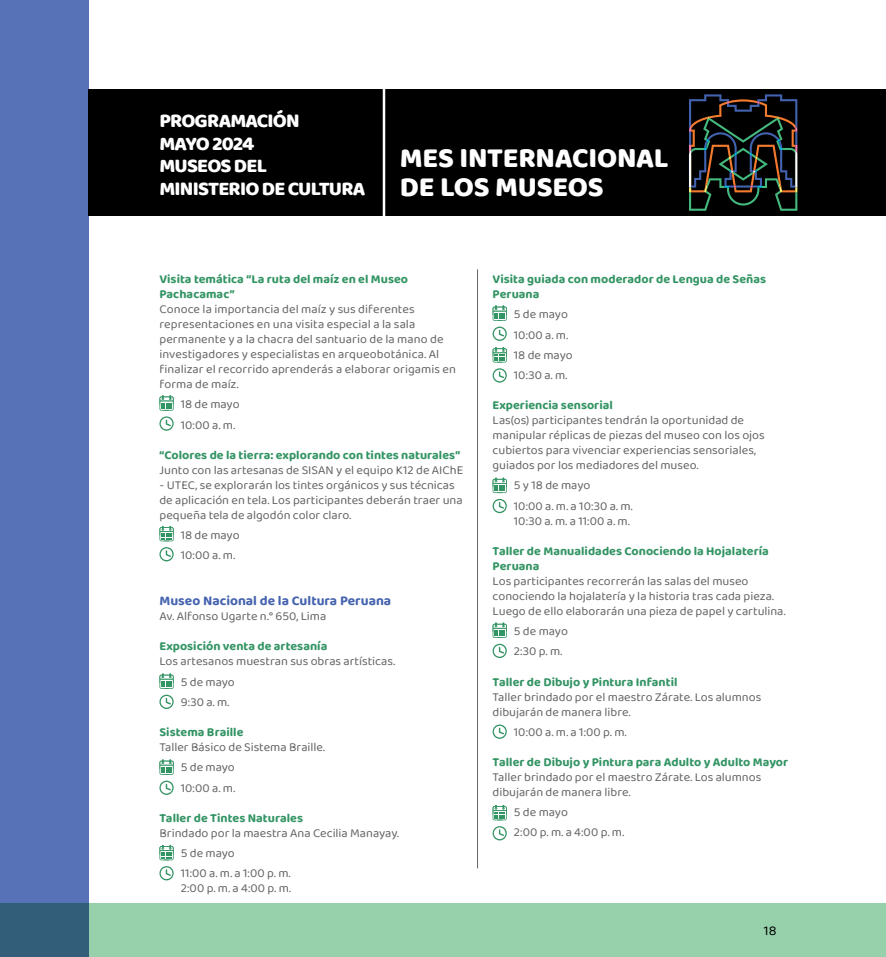
<style>
.page{position:relative;width:886px;height:957px;background:#fff}
.page>*{position:absolute;margin:0;border:0;box-sizing:border-box;transform-origin:0 0}
.t1{font:28.75px/28.8px "Baloo";letter-spacing:-.01em;color:#fff}
.t2{font:20px/22.5px "Baloo";letter-spacing:-.04em;color:#fff}
.NOMBRE_DE_MUSEO{font:700 13.75px "Baloo 2";color:#4563ae}
.t3{font:13.75px "Baloo 2";color:#000}
.TEXTO_CRONOGRAMA{font:12.5px/15px "Baloo 2";color:#636466}
.FECHA_DIM{font:700 12.5px/15px "Baloo 2";color:#339464}
</style>
<div class="page">
<div style="left:0;top:904px;width:886px;height:53px;background:#96d1ab"></div>
<div style="left:89px;top:89px;width:797px;height:127px;background:#000"></div>
<div style="left:0;top:0;width:89px;height:957px;background:#5772b6"></div>
<hr style="left:383px;top:89px;width:2px;height:127px;background:#fff">
<svg style="left:689px;top:94px;width:108px;height:117px"></svg>
<hr style="left:477px;top:269px;width:1px;height:599px;background:#636466">
<svg style="left:159px;top:395px;width:15px;height:36px"></svg>
<svg style="left:492px;top:305px;width:15px;height:36px"></svg>
<svg style="left:493px;top:347px;width:14px;height:15px"></svg>
<svg style="left:492px;top:368px;width:15px;height:15px"></svg>
<svg style="left:493px;top:477px;width:14px;height:16px"></svg>
<svg style="left:492px;top:499px;width:15px;height:14px"></svg>
<svg style="left:493px;top:622px;width:14px;height:16px"></svg>
<svg style="left:492px;top:644px;width:15px;height:14px"></svg>
<svg style="left:492px;top:724px;width:15px;height:15px"></svg>
<svg style="left:493px;top:805px;width:14px;height:15px"></svg>
<svg style="left:492px;top:826px;width:15px;height:14px"></svg>
<svg style="left:159px;top:526px;width:15px;height:15px"></svg>
<svg style="left:159px;top:547px;width:15px;height:14px"></svg>
<svg style="left:159px;top:673px;width:15px;height:36px"></svg>
<svg style="left:159px;top:759px;width:15px;height:36px"></svg>
<svg style="left:159px;top:845px;width:15px;height:15px"></svg>
<svg style="left:159px;top:866px;width:15px;height:14px"></svg>
<h2 class="t2" style="left:159px;top:109px;width:208px">PROGRAMACIÓN<br>MAYO 2024<br>MUSEOS DEL<br>MINISTERIO DE CULTURA</h2>
<h1 class="t1" style="left:400px;top:143px;width:270px">MES INTERNACIONAL<br>DE LOS MUSEOS</h1>
<p class="FECHA_DIM" style="left:159px;top:272px;width:250px">Visita temática “La ruta del maíz en el Museo<br>Pachacamac”</p>
<p class="TEXTO_CRONOGRAMA" style="left:159px;top:302px;width:298px">Conoce la importancia del maíz y sus diferentes representaciones en una visita especial a la sala permanente y a la chacra del santuario de la mano de investigadores y especialistas en arqueobotánica. Al finalizar el recorrido aprenderás a elaborar origamis en forma de maíz.</p>
<p class="TEXTO_CRONOGRAMA" style="left:181px;top:397px;width:60px">18 de mayo</p>
<p class="TEXTO_CRONOGRAMA" style="left:181px;top:417px;width:56px">10:00 a. m.</p>
<p class="FECHA_DIM" style="left:159px;top:447px;width:302px">“Colores de la tierra: explorando con tintes naturales”</p>
<p class="TEXTO_CRONOGRAMA" style="left:159px;top:462px;width:305px">Junto con las artesanas de SISAN y el equipo K12 de AIChE</p>
<p class="TEXTO_CRONOGRAMA" style="left:159px;top:477px;width:305px">- UTEC, se explorarán los tintes orgánicos y sus técnicas de aplicación en tela. Los participantes deberán traer una pequeña tela de algodón color claro.</p>
<p class="TEXTO_CRONOGRAMA" style="left:181px;top:528px;width:60px">18 de mayo</p>
<p class="TEXTO_CRONOGRAMA" style="left:181px;top:548px;width:56px">10:00 a. m.</p>
<p class="NOMBRE_DE_MUSEO" style="left:159px;top:591px;width:233px">Museo Nacional de la Cultura Peruana</p>
<p class="TEXTO_CRONOGRAMA" style="left:159px;top:609px;width:168px">Av. Alfonso Ugarte n.° 650, Lima</p>
<p class="FECHA_DIM" style="left:159px;top:639px;width:169px">Exposición venta de artesanía</p>
<p class="TEXTO_CRONOGRAMA" style="left:159px;top:654px;width:237px">Los artesanos muestran sus obras artísticas.</p>
<p class="TEXTO_CRONOGRAMA" style="left:181px;top:675px;width:56px">5 de mayo</p>
<p class="TEXTO_CRONOGRAMA" style="left:181px;top:695px;width:50px">9:30 a. m.</p>
<p class="FECHA_DIM" style="left:159px;top:725px;width:86px">Sistema Braille</p>
<p class="TEXTO_CRONOGRAMA" style="left:159px;top:740px;width:167px">Taller Básico de Sistema Braille.</p>
<p class="TEXTO_CRONOGRAMA" style="left:181px;top:760px;width:56px">5 de mayo</p>
<p class="TEXTO_CRONOGRAMA" style="left:181px;top:781px;width:56px">10:00 a. m.</p>
<p class="FECHA_DIM" style="left:159px;top:811px;width:145px">Taller de Tintes Naturales</p>
<p class="TEXTO_CRONOGRAMA" style="left:159px;top:826px;width:241px">Brindado por la maestra Ana Cecilia Manayay.</p>
<p class="TEXTO_CRONOGRAMA" style="left:181px;top:846px;width:56px">5 de mayo</p>
<p class="TEXTO_CRONOGRAMA" style="left:181px;top:866px;width:111px">11:00 a. m. a 1:00 p. m.</p>
<p class="TEXTO_CRONOGRAMA" style="left:181px;top:881px;width:112px">2:00 p. m. a 4:00 p. m.</p>
<p class="FECHA_DIM" style="left:493px;top:272px;width:275px">Visita guiada con moderador de Lengua de Señas<br>Peruana</p>
<p class="TEXTO_CRONOGRAMA" style="left:514px;top:307px;width:56px">5 de mayo</p>
<p class="TEXTO_CRONOGRAMA" style="left:514px;top:327px;width:56px">10:00 a. m.</p>
<p class="TEXTO_CRONOGRAMA" style="left:514px;top:348px;width:60px">18 de mayo</p>
<p class="TEXTO_CRONOGRAMA" style="left:514px;top:368px;width:55px">10:30 a. m.</p>
<p class="FECHA_DIM" style="left:493px;top:398px;width:122px">Experiencia sensorial</p>
<p class="TEXTO_CRONOGRAMA" style="left:493px;top:413px;width:274px">Las(os) participantes tendrán la oportunidad de manipular réplicas de piezas del museo con los ojos cubiertos para vivenciar experiencias sensoriales, guiados por los mediadores del museo.</p>
<p class="TEXTO_CRONOGRAMA" style="left:514px;top:478px;width:78px">5 y 18 de mayo</p>
<p class="TEXTO_CRONOGRAMA" style="left:514px;top:499px;width:120px">10:00 a. m. a 10:30 a. m.</p>
<p class="TEXTO_CRONOGRAMA" style="left:514px;top:514px;width:117px">10:30 a. m. a 11:00 a. m.</p>
<p class="FECHA_DIM" style="left:493px;top:544px;width:278px">Taller de Manualidades Conociendo la Hojalatería<br>Peruana</p>
<p class="TEXTO_CRONOGRAMA" style="left:493px;top:574px;width:294px">Los participantes recorrerán las salas del museo conociendo la hojalatería y la historia tras cada pieza.<br>Luego de ello elaborarán una pieza de papel y cartulina.</p>
<p class="TEXTO_CRONOGRAMA" style="left:514px;top:624px;width:56px">5 de mayo</p>
<p class="TEXTO_CRONOGRAMA" style="left:514px;top:644px;width:50px">2:30 p. m.</p>
<p class="FECHA_DIM" style="left:493px;top:674px;width:186px">Taller de Dibujo y Pintura Infantil</p>
<p class="TEXTO_CRONOGRAMA" style="left:493px;top:689px;width:270px">Taller brindado por el maestro Zárate. Los alumnos dibujarán de manera libre.</p>
<p class="TEXTO_CRONOGRAMA" style="left:514px;top:725px;width:114px">10:00 a. m. a 1:00 p. m.</p>
<p class="FECHA_DIM" style="left:493px;top:755px;width:297px">Taller de Dibujo y Pintura para Adulto y Adulto Mayor</p>
<p class="TEXTO_CRONOGRAMA" style="left:493px;top:770px;width:270px">Taller brindado por el maestro Zárate. Los alumnos dibujarán de manera libre.</p>
<p class="TEXTO_CRONOGRAMA" style="left:514px;top:805px;width:56px">5 de mayo</p>
<p class="TEXTO_CRONOGRAMA" style="left:514px;top:825px;width:112px">2:00 p. m. a 4:00 p. m.</p>
<p class="t3" style="left:764px;top:920px;width:14px">18</p>
</div>
